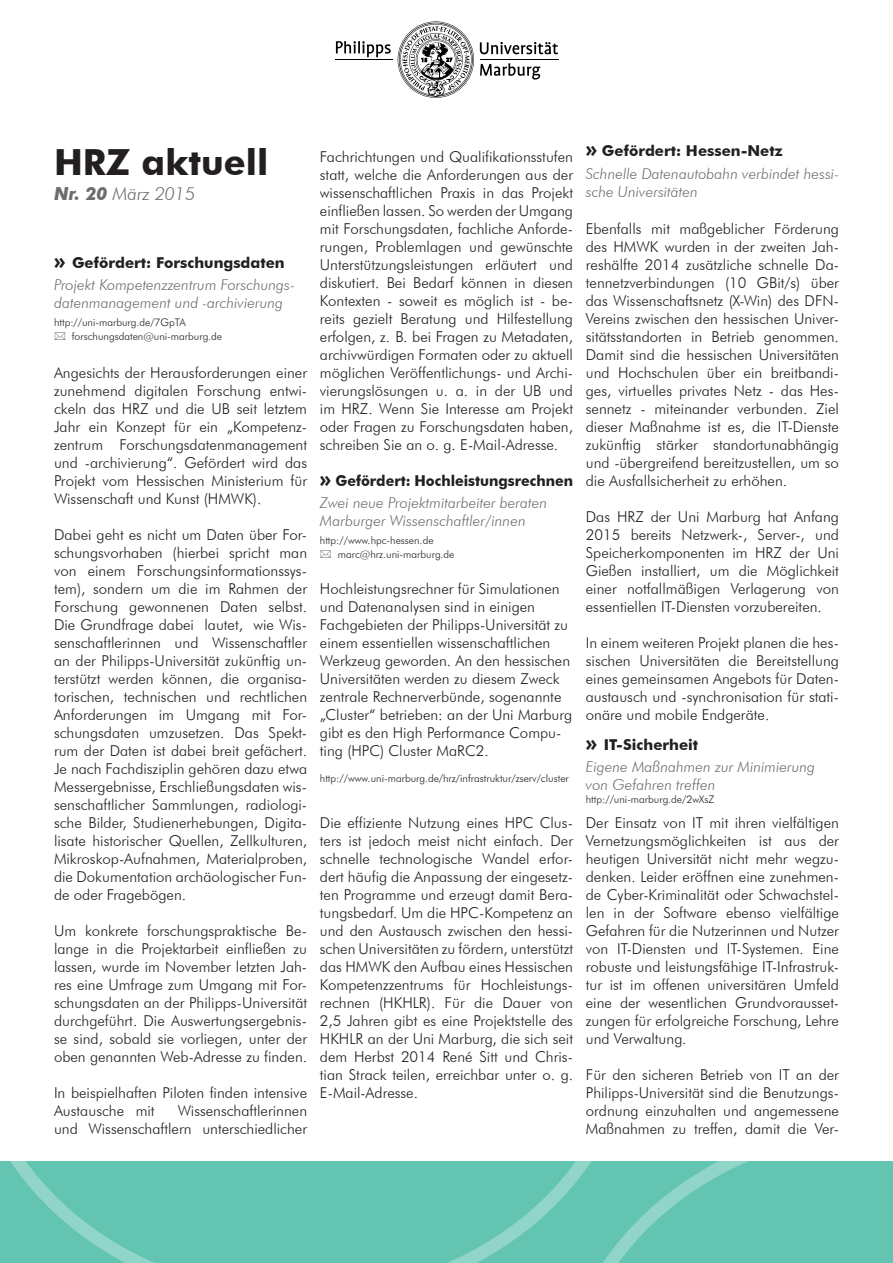
<style>
.page{position:relative;width:893px;height:1263px;background:#fff}
.page>*{position:absolute;margin:0;border:0;box-sizing:border-box;transform-origin:0 0}
.t1{font:700 36px "Futura BT";color:#231f20}
.t2{font:italic 300 18px "Futura BT";color:#6c6d70}
.t3{font:300 15px/18px "Futura BT";color:#231f20;text-align:justify}
.t4{font:italic 300 15px/22.2px "Futura BT";color:#6c6d70}
.t5{font:300 10.5px/13.5px "Futura BT";color:#231f20}
.s1{font-weight:700}
.s2{font-weight:700;font-style:normal;font-size:21px;color:#231f20}
.s3{font-weight:700;font-style:normal;color:#231f20}
</style>
<div class="page">
<div style="left:636px;top:1161px;width:257px;height:102px;background:#63c4b1"></div>
<svg style="left:0;top:1161px;width:636px;height:102px;background:#66c5b2"></svg>
<svg style="left:480px;top:63px;width:60px;height:17px"></svg>
<svg style="left:480px;top:42px;width:78px;height:12px"></svg>
<svg style="left:336px;top:41px;width:55px;height:16px"></svg>
<hr style="left:480px;top:59px;width:78px;height:1px;background:#000001">
<hr style="left:335px;top:59px;width:58px;height:1px;background:#000001">
<svg style="left:398px;top:21px;width:76px;height:77px"></svg>
<h1 class="t1" style="left:54px;top:140px;width:216px">HRZ aktuell</h1>
<p class="t2" style="left:54px;top:183px;width:143px"><span class="s1">Nr. 20</span> März 2015</p>
<p class="t4" style="left:54px;top:252px;width:242px"><span class="s2">»</span> <span class="s3">Gefördert: Forschungsdaten<br></span>Projekt Kompetenzzentrum Forschungs-</p>
<p class="t4" style="left:54px;top:292px;width:231px">datenmanagement und -archivierung</p>
<p class="t5" style="left:72px;top:316px;width:152px;text-indent:-18px">http://uni-marburg.de/7GpTA forschungsdaten@uni-marburg.de</p>
<p class="t3" style="left:54px;top:364px;width:255px">Angesichts der Herausforderungen einer zunehmend digitalen Forschung entwi&shy;ckeln das HRZ und die UB seit letztem Jahr ein Konzept für ein „Kompetenz&shy;zentrum Forschungsdatenmanagement und -archivierung“. Gefördert wird das Projekt vom Hessischen Ministerium für Wissenschaft und Kunst (HMWK).</p>
<p class="t3" style="left:54px;top:526px;width:255px">Dabei geht es nicht um Daten über For&shy;schungsvorhaben (hierbei spricht man von einem Forschungsinformationssys&shy;tem), sondern um die im Rahmen der Forschung gewonnenen Daten selbst.<br>Die Grundfrage dabei lautet, wie Wis&shy;senschaftlerinnen und Wissenschaftler an der Philipps-Universität zukünftig un&shy;terstützt werden können, die organisa&shy;torischen, technischen und rechtlichen Anforderungen im Umgang mit For&shy;schungsdaten umzusetzen. Das Spekt&shy;rum der Daten ist dabei breit gefächert.<br>Je nach Fachdisziplin gehören dazu etwa Messergebnisse, Erschließungsdaten wis&shy;senschaftlicher Sammlungen, radiologi&shy;sche Bilder, Studienerhebungen, Digita&shy;lisate historischer Quellen, Zellkulturen, Mikroskop-Aufnahmen, Materialproben, die Dokumentation archäologischer Fun&shy;de oder Fragebögen.</p>
<p class="t3" style="left:54px;top:922px;width:255px">Um konkrete forschungspraktische Be&shy;lange in die Projektarbeit einfließen zu lassen, wurde im November letzten Jah&shy;res eine Umfrage zum Umgang mit For&shy;schungsdaten an der Philipps-Universität durchgeführt. Die Auswertungsergebnis&shy;se sind, sobald sie vorliegen, unter der oben genannten Web-Adresse zu finden.</p>
<p class="t3" style="left:54px;top:1084px;width:255px">In beispielhaften Piloten finden intensive<br>Austausche mit</p>
<p class="t3" style="left:54px;top:1102px;width:255px;text-align:right">Wissenschaftlerinnen<br>und Wissenschaftlern unterschiedlicher</p>
<p class="t3" style="left:320px;top:148px;width:255px">Fachrichtungen und Qualifikationsstufen statt, welche die Anforderungen aus der wissenschaftlichen Praxis in das Projekt einfließen lassen. So werden der Umgang mit Forschungsdaten, fachliche Anforde&shy;rungen, Problemlagen und gewünschte Unterstützungsleistungen erläutert und diskutiert. Bei Bedarf können in diesen Kontexten - soweit es möglich ist - be&shy;reits gezielt Beratung und Hilfestellung erfolgen, z. B. bei Fragen zu Metadaten, archivwürdigen Formaten oder zu aktuell möglichen Veröffentlichungs- und Archi&shy;vierungslösungen u. a. in der UB und im HRZ. Wenn Sie Interesse am Projekt oder Fragen zu Forschungsdaten haben, schreiben Sie an o. g. E‑Mail-Adresse.</p>
<p class="t4" style="left:320px;top:469px;width:255px"><span class="s2">»</span> <span class="s3">Gefördert: Hochleistungsrechnen<br></span>Zwei neue Projektmitarbeiter beraten</p>
<p class="t4" style="left:320px;top:510px;width:207px">Marburger Wissenschaftler/innen</p>
<p class="t5" style="left:338px;top:533px;width:118px;text-indent:-18px">http://www.hpc-hessen.de marc@hrz.uni-marburg.de</p>
<p class="t3" style="left:320px;top:580px;width:254px;text-align:left">Hochleistungsrechner für Simulationen und Datenanalysen sind in einigen Fachgebieten der Philipps-Universität zu einem essentiellen wissenschaftlichen Werkzeug geworden. An den hessischen Universitäten werden zu diesem Zweck zentrale Rechnerverbünde, sogenannte „Cluster“ betrieben: an der Uni Marburg gibt es den High Performance Compu&shy;ting (HPC) Cluster MaRC2.</p>
<p class="t5" style="left:320px;top:772px;width:250px">http://www.uni-marburg.de/hrz/infrastruktur/zserv/cluster</p>
<p class="t3" style="left:320px;top:814px;width:255px">Die effiziente Nutzung eines HPC Clus&shy;ters ist jedoch meist nicht einfach. Der schnelle technologische Wandel erfor&shy;dert häufig die Anpassung der eingesetz&shy;ten Programme und erzeugt damit Bera&shy;tungsbedarf. Um die HPC-Kompetenz an und den Austausch zwischen den hessi&shy;schen Universitäten zu fördern, unterstützt das HMWK den Aufbau eines Hessischen Kompetenzzentrums für Hochleistungs&shy;rechnen (HKHLR). Für die Dauer von 2,5 Jahren gibt es eine Projektstelle des HKHLR an der Uni Marburg, die sich seit dem Herbst 2014 René Sitt und Chris&shy;tian Strack teilen, erreichbar unter o. g.<br>E-Mail-Adresse.</p>
<p class="t4" style="left:586px;top:140px;width:255px"><span class="s2">»</span> <span class="s3">Gefördert: Hessen-Netz<br></span>Schnelle Datenautobahn verbindet hessi-</p>
<p class="t4" style="left:586px;top:180px;width:114px">sche Universitäten</p>
<p class="t3" style="left:586px;top:220px;width:255px">Ebenfalls mit maßgeblicher Förderung des HMWK wurden in der zweiten Jah&shy;reshälfte 2014 zusätzliche schnelle Da&shy;tennetzverbindungen (10 GBit/s) über das Wissenschaftsnetz (X-Win) des DFN-Vereins zwischen den hessischen Univer&shy;sitätsstandorten in Betrieb genommen.<br>Damit sind die hessischen Universitäten und Hochschulen über ein breitbandi&shy;ges, virtuelles privates Netz - das Hes&shy;sennetz - miteinander verbunden. Ziel dieser Maßnahme ist es, die IT-Dienste zukünftig stärker standortunabhängig und -übergreifend bereitzustellen, um so die Ausfallsicherheit zu erhöhen.</p>
<p class="t3" style="left:586px;top:508px;width:255px">Das HRZ der Uni Marburg hat Anfang 2015 bereits Netzwerk-, Server-, und Speicherkomponenten im HRZ der Uni Gießen installiert, um die Möglichkeit einer notfallmäßigen Verlagerung von essentiellen IT-Diensten vorzubereiten.</p>
<p class="t3" style="left:586px;top:634px;width:255px">In einem weiteren Projekt planen die hes&shy;sischen Universitäten die Bereitstellung eines gemeinsamen Angebots für Daten&shy;austausch und -synchronisation für stati&shy;onäre und mobile Endgeräte.</p>
<p class="t4" style="left:586px;top:733px;width:231px"><span class="s2">»</span> <span class="s3">IT-Sicherheit<br></span>Eigene Maßnahmen zur Minimierung</p>
<p class="t4" style="left:586px;top:773px;width:131px">von Gefahren treffen</p>
<p class="t5" style="left:586px;top:793px;width:130px">http://uni-marburg.de/2wXsZ</p>
<p class="t3" style="left:586px;top:814px;width:255px">Der Einsatz von IT mit ihren vielfältigen Vernetzungsmöglichkeiten ist aus der heutigen Universität nicht mehr wegzu&shy;denken. Leider eröffnen eine zunehmen&shy;de Cyber-Kriminalität oder Schwachstel&shy;len in der Software ebenso vielfältige Gefahren für die Nutzerinnen und Nutzer von IT-Diensten und IT-Systemen. Eine robuste und leistungsfähige IT-Infrastruk&shy;tur ist im offenen universitären Umfeld eine der wesentlichen Grundvorausset&shy;zungen für erfolgreiche Forschung, Lehre und Verwaltung.</p>
<p class="t3" style="left:586px;top:1066px;width:255px">Für den sicheren Betrieb von IT an der Philipps-Universität sind die Benutzungs&shy;ordnung einzuhalten und angemessene Maßnahmen zu treffen, damit die Ver-</p>
</div>
